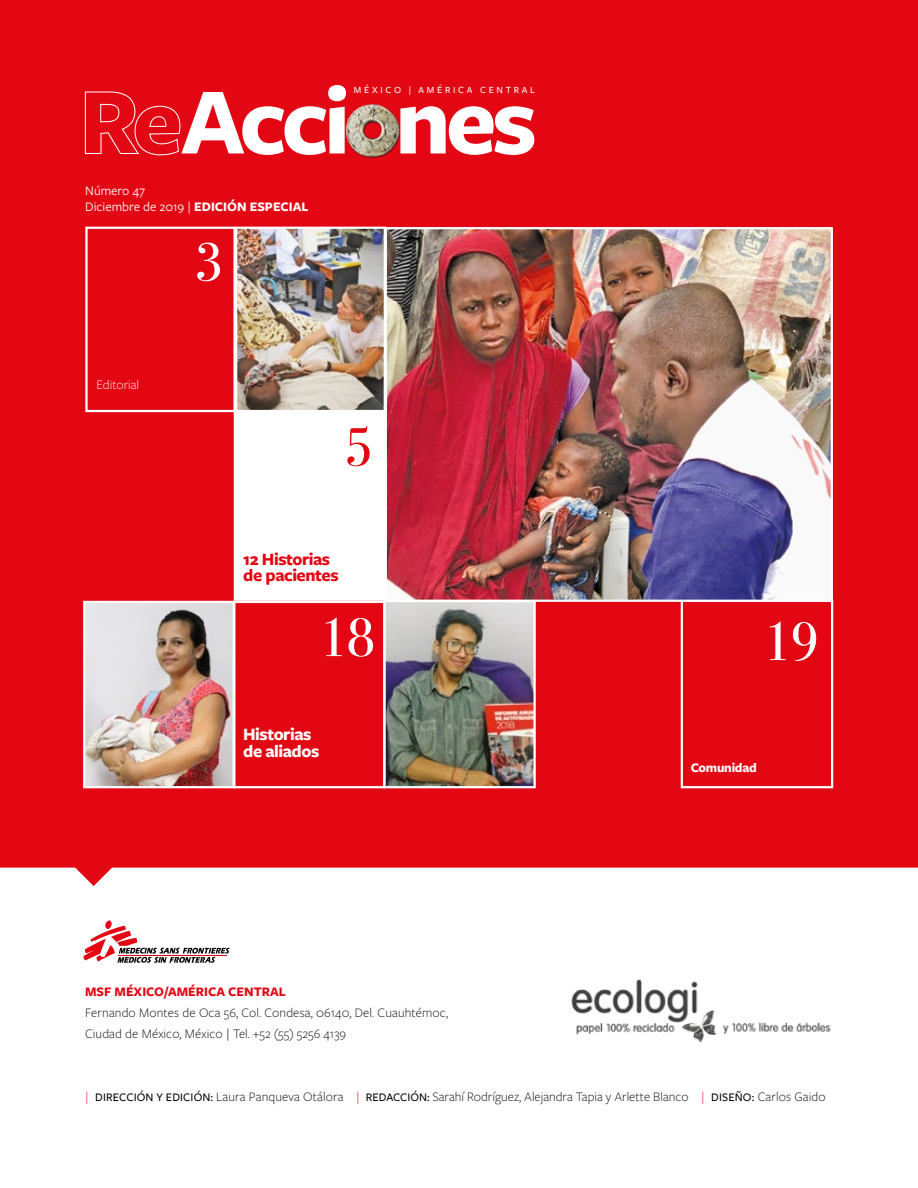
<style>
.page{position:relative;width:918px;height:1188px;background:#fff}
.page>*{position:absolute;margin:0;border:0;box-sizing:border-box;transform-origin:0 0}
.t1{font:54px "Bodoni Svty Two ITCTT";color:#fff}
.t2{font:54px "Bodoni Svty Two ITCTT";color:#e30613}
.t3{font:700 18px/16.5px "Freight Sans Pro";letter-spacing:-.025em;color:#e30613}
.t4{font:700 18px/16.5px "Freight Sans Pro";letter-spacing:-.025em;color:#fff}
.t5{font:300 13.5px/21px "Freight Sans Pro";letter-spacing:.01em;color:#000}
.t6{font:13.5px/16.2px "Freight Sans Pro";color:#fff}
.t7{font:700 13.5px "Freight Sans Pro";color:#e30613}
.t8{font:300 13.5px "Freight Sans Pro";color:#fff}
.t9{font:700 13.5px "Freight Sans Pro";letter-spacing:-.02em;color:#fff}
.t10{font:500 9.75px "Freight Sans Pro";letter-spacing:.28em;color:#fff}
.s1{font-weight:700}
.s2{color:#e30613}
.s3{font-weight:500;font-size:12px}
</style>
<div class="page">
<div style="left:0;top:0;width:918px;height:886px;background:#e30613"></div>
<svg style="left:83px;top:920px;width:147px;height:43px"></svg>
<div style="left:328px;top:85px;width:18px;height:16px;background:#fff;border-radius:50%"></div>
<svg style="left:85px;top:92px;width:260px;height:63px"></svg>
<svg style="left:401px;top:106px;width:133px;height:49px"></svg>
<img style="left:401px;top:109px;width:1px;height:44px">
<img style="left:345px;top:102px;width:56px;height:57px;border-radius:28px">
<img style="left:86px;top:604px;width:146px;height:181px">
<div style="left:83px;top:601px;width:152px;height:187px;border:2px solid #fff"></div>
<div style="left:85px;top:227px;width:151px;height:185px;border:2px solid #fff"></div>
<div style="left:234px;top:412px;width:152px;height:189px;background:#fff"></div>
<img style="left:238px;top:230px;width:145px;height:179px">
<div style="left:235px;top:227px;width:151px;height:185px;border:2px solid #fff"></div>
<div style="left:233px;top:601px;width:152px;height:187px;border:2px solid #fff"></div>
<img style="left:386px;top:603px;width:147px;height:182px">
<div style="left:383px;top:600px;width:153px;height:188px;border:2px solid #fff"></div>
<img style="left:571px;top:979px;width:260px;height:64px">
<div style="left:681px;top:600px;width:152px;height:188px;border:2px solid #fff"></div>
<img style="left:388px;top:230px;width:442px;height:369px">
<div style="left:385px;top:227px;width:448px;height:375px;border:2px solid #fff"></div>
<p class="t6" style="left:85px;top:182px;width:225px">Número 47<br>Diciembre de 2019 | <span class="s1">EDICIÓN ESPECIAL</span></p>
<h1 class="t1" style="left:194px;top:218px;width:30px">3</h1>
<p class="t8" style="left:96px;top:376px;width:44px">Editorial</p>
<p class="t10" style="left:354px;top:84px;width:183px">MÉXICO | AMÉRICA CENTRAL</p>
<h1 class="t2" style="left:344px;top:403px;width:30px">5</h1>
<h2 class="t3" style="left:243px;top:550px;width:97px">12 Historias de pacientes</h2>
<h1 class="t1" style="left:319px;top:593px;width:58px">18</h1>
<h2 class="t4" style="left:243px;top:726px;width:78px">Historias de aliados</h2>
<p class="t7" style="left:85px;top:983px;width:202px">MSF MÉXICO/AMÉRICA CENTRAL</p>
<p class="t5" style="left:85px;top:1002px;width:365px">Fernando Montes de Oca 56, Col. Condesa, 06140, Del. Cuauhtémoc,<br>Ciudad de México, México | Tel. +52 (55) 5256 4139</p>
<h1 class="t1" style="left:763px;top:597px;width:58px">19</h1>
<p class="t9" style="left:691px;top:758px;width:67px">Comunidad</p>
<p class="t5" style="left:85px;top:1086px;width:742px"><span class="s2">|</span> <span class="s3">DIRECCIÓN Y EDICIÓN:</span> Laura Panqueva Otálora <span class="s2">|</span> <span class="s3">REDACCIÓN:</span> Sarahí Rodríguez, Alejandra Tapia y Arlette Blanco <span class="s2">|</span> <span class="s3">DISEÑO:</span> Carlos Gaido</p>
</div>
